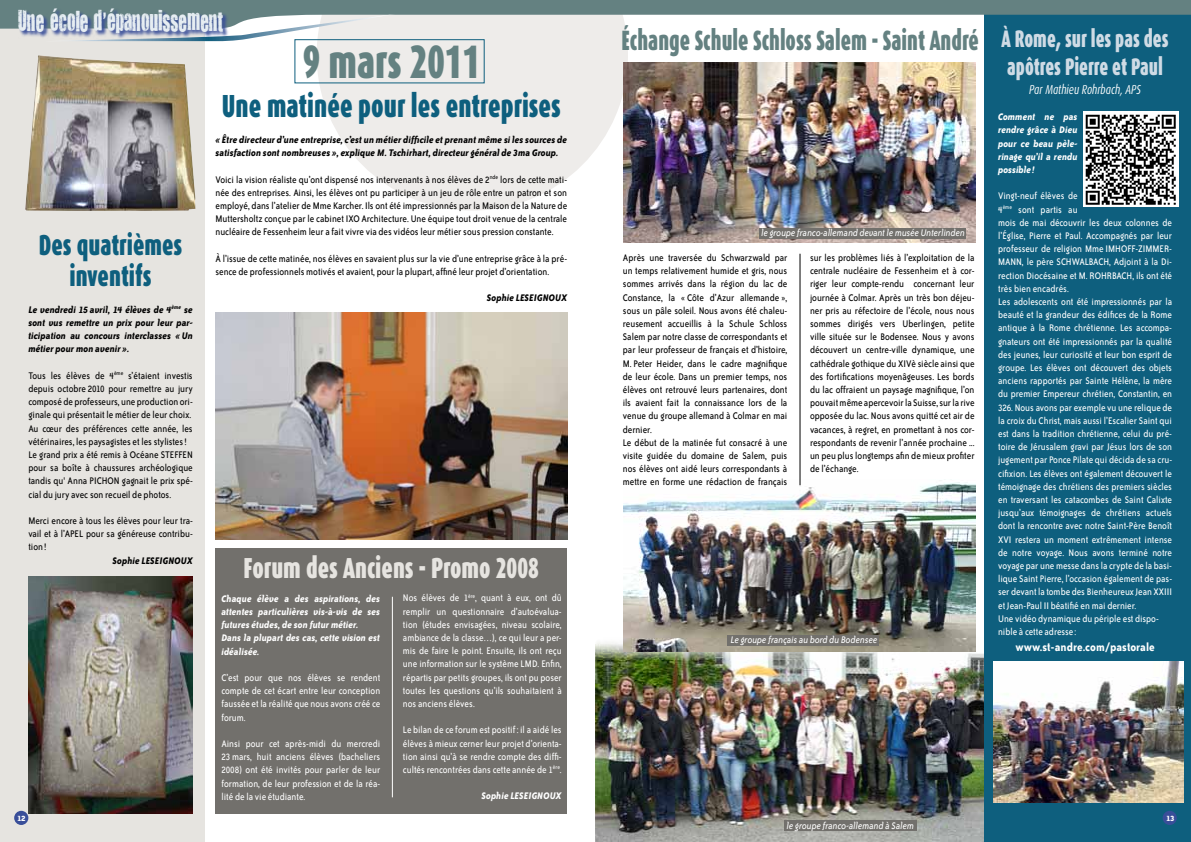
<style>
.page{position:relative;width:1191px;height:842px;background:#fff}
.page>*{position:absolute;margin:0;border:0;box-sizing:border-box;transform-origin:0 0}
.t1{font:900 47px "Dax";color:#648181;scale:.8 1}
.t2{font:900 32px "Dax";color:#0e5f7e;scale:.8 1}
.t3{font:900 29px "Dax";color:#e6e4e0;scale:.8 1}
.t4{font:900 29px/31.8px "Dax";color:#0e5f7e;text-align:center;scale:.8 1}
.t5{font:900 28px "Dax";color:#648181;scale:.75 1}
.t6{font:900 24px/28.8px "Dax";color:#cfdbe5;scale:.75 1}
.t7{font:24px "You Are Loved";color:#e6edf2;scale:.79 1}
.t8{font:700 13px "Bailey Sans ITC";color:#fff;scale:.9 1}
.t9{font:italic 13px "Dax";color:#fff;scale:.75 1}
.t10{font:11px/13.2px "Bailey Sans ITC";color:#000;scale:.9 1}
.t11{font:11px/13.2px "Bailey Sans ITC";color:#fff;text-align:justify;scale:.9 1}
.t12{font:italic 700 11px/13.2px "Bailey Sans ITC";color:#000;text-align:justify;scale:.9 1}
.t13{font:italic 700 11px/13.2px "Bailey Sans ITC";color:#fff;scale:.9 1}
.t14{font:italic 11px "Bailey Sans ITC";color:#fff;scale:.9 1}
.t15{font:700 9px "Bailey Sans ITC";color:#fff}
</style>
<div class="page">
<img style="left:595px;top:638px;width:390px;height:204px">
<div style="left:985px;top:6px;width:206px;height:836px;background:#0e5f7e"></div>
<svg style="left:317px;top:41px;width:311px;height:170px;fill:#eeecea"></svg>
<div style="left:215px;top:549px;width:352px;height:265px;background:#72706c"></div>
<div style="left:0;top:16px;width:205px;height:826px;background:#e6e4e0"></div>
<div style="left:14px;top:811px;width:14px;height:14px;background:#394e99;border-radius:50%"></div>
<div style="left:1162px;top:811px;width:14px;height:14px;background:#394e99;border-radius:50%"></div>
<svg style="left:0;top:0;width:1191px;height:41px"></svg>
<svg style="left:18px;top:8px;width:211px;height:31px;background:#6a7f9d"></svg>
<img style="left:28px;top:577px;width:165px;height:237px">
<img style="left:25px;top:55px;width:170px;height:156px">
<img style="left:215px;top:312px;width:352px;height:227px">
<img style="left:624px;top:62px;width:351px;height:181px">
<img style="left:624px;top:479px;width:351px;height:172px">
<img style="left:993px;top:661px;width:190px;height:142px">
<img style="left:1083px;top:112px;width:95px;height:95px">
<div style="left:294px;top:39px;width:191px;height:44px;border:1px solid #0e5f7e"></div>
<hr style="left:392px;top:597px;width:1px;height:200px;background:#fff">
<hr style="left:799px;top:254px;width:1px;height:231px;background:#000">
<div style="left:759px;top:228px;width:206px;height:10px;background:#72706c"></div>
<div style="left:727px;top:635px;width:152px;height:11px;background:#72706c"></div>
<div style="left:784px;top:820px;width:132px;height:11px;background:#72706c"></div>
<h3 class="t7" style="left:18px;top:4px;width:261px">Une école d’épanouissement</h3>
<h3 class="t4" style="left:39px;top:229px;width:181px">Des quatrièmes inventifs</h3>
<p class="t12" style="left:28px;top:303px;width:184px">Le vendredi 15 avril, 14 élèves de 4<sup>ème</sup> se sont vus remettre un prix pour leur par&shy;ticipation au concours interclasses « Un métier pour mon avenir ».</p>
<p class="t10" style="left:28px;top:369px;width:184px">Tous les élèves de 4<sup>ème</sup> s’étaient investis depuis octobre 2010 pour remettre au jury composé de professeurs, une production ori&shy;ginale qui présentait le métier de leur choix.<br>Au cœur des préférences cette année, les vétérinaires, les paysagistes et les stylistes!<br>Le grand prix a été remis à Océane STEFFEN pour sa boîte à chaussures archéologique tandis qu' Anna PICHON gagnait le prix spé&shy;cial du jury avec son recueil de photos.</p>
<p class="t10" style="left:28px;top:514px;width:184px;text-align:justify">Merci encore à tous les élèves pour leur tra&shy;vail et à l’APEL pour sa généreuse contribu&shy;tion !</p>
<p class="t12" style="left:113px;top:553px;width:44px">Sophie Leseignou</p>
<p class="t12" style="left:187px;top:553px;width:8px">x</p>
<h1 class="t1" style="left:303px;top:36px;width:223px">9 mars 2011</h1>
<h2 class="t2" style="left:222px;top:88px;width:425px">Une matinée pour les entreprises</h2>
<p class="t12" style="left:215px;top:133px;width:392px">« Être directeur d’une entreprise, c’est un métier difficile et prenant même si les sources de satisfaction sont nombreuses », explique M. Tschirhart, directeur général de 3ma Group.</p>
<p class="t10" style="left:215px;top:173px;width:392px;text-align:justify">Voici la vision réaliste qu’ont dispensé nos intervenants à nos élèves de 2<sup>nde</sup> lors de cette mati&shy;née des entreprises. Ainsi, les élèves ont pu participer à un jeu de rôle entre un patron et son employé, dans l’atelier de Mme Karcher. Ils ont été impressionnés par la Maison de la Nature de Muttersholtz conçue par le cabinet IXO Architecture. Une équipe tout droit venue de la centrale nucléaire de Fessenheim leur a fait vivre via des vidéos leur métier sous pression constante.</p>
<p class="t10" style="left:215px;top:252px;width:392px">À l’issue de cette matinée, nos élèves en savaient plus sur la vie d’une entreprise grâce à la pré&shy;sence de professionnels motivés et avaient, pour la plupart, affiné leur projet d’orientation.</p>
<p class="t12" style="left:487px;top:291px;width:44px">Sophie Leseignou</p>
<p class="t12" style="left:561px;top:291px;width:8px">x</p>
<h3 class="t3" style="left:244px;top:552px;width:371px">Forum des Anciens - Promo 2008</h3>
<p class="t13" style="left:221px;top:592px;width:178px">Chaque élève a des aspirations, des attentes particulières vis-à-vis de ses futures études, de son futur métier.<br>Dans la plupart des cas, cette vision est idéalisée.</p>
<p class="t11" style="left:221px;top:671px;width:178px">C’est pour que nos élèves se rendent compte de cet écart entre leur conception faussée et la réalité que nous avons créé ce forum.</p>
<p class="t11" style="left:221px;top:737px;width:178px">Ainsi pour cet après-midi du mercredi 23 mars, huit anciens élèves (bacheliers 2008) ont été invités pour parler de leur formation, de leur profession et de la réa&shy;lité de la vie étudiante.</p>
<p class="t11" style="left:403px;top:592px;width:178px">Nos élèves de 1<sup>ère</sup>, quant à eux, ont dû remplir un questionnaire d’autoévalua&shy;tion (études envisagées, niveau scolaire, ambiance de la classe…), ce qui leur a per&shy;mis de faire le point. Ensuite, ils ont reçu une information sur le système LMD. Enfin, répartis par petits groupes, ils ont pu poser toutes les questions qu’ils souhaitaient à nos anciens élèves.</p>
<p class="t11" style="left:403px;top:724px;width:178px">Le bilan de ce forum est positif: il a aidé les élèves à mieux cerner leur projet d’orienta&shy;tion ainsi qu’à se rendre compte des diffi&shy;cultés rencontrées dans cette année de 1<sup>ère</sup>.</p>
<p class="t13" style="left:481px;top:789px;width:44px">Sophie Leseignou</p>
<p class="t13" style="left:556px;top:789px;width:8px">x</p>
<h3 class="t5" style="left:621px;top:24px;width:478px">Échange Schule Schloss Salem - Saint André</h3>
<p class="t14" style="left:761px;top:227px;width:228px">le groupe franco-allemand devant le musée Unterlinden</p>
<p class="t10" style="left:623px;top:251px;width:184px">Après une traversée du Schwarzwald par un temps relativement humide et gris, nous sommes arrivés dans la région du lac de Constance, la « Côte d’Azur allemande », sous un pâle soleil. Nous avons été chaleu&shy;reusement accueillis à la Schule Schloss Salem par notre classe de correspondants et par leur professeur de français et d’histoire, M. Peter Heider, dans le cadre magnifique de leur école. Dans un premier temps, nos élèves ont retrouvé leurs partenaires, dont ils avaient fait la connaissance lors de la venue du groupe allemand à Colmar en mai dernier.<br>Le début de la matinée fut consacré à une visite guidée du domaine de Salem, puis nos élèves ont aidé leurs correspondants à mettre en forme une rédaction de français</p>
<p class="t10" style="left:810px;top:251px;width:184px;text-align:justify">sur les problèmes liés à l’exploitation de la centrale nucléaire de Fessenheim et à cor&shy;riger leur compte-rendu concernant leur journée à Colmar. Après un très bon déjeu&shy;ner pris au réfectoire de l’école, nous nous sommes dirigés vers Uberlingen, petite ville située sur le Bodensee. Nous y avons découvert un centre-ville dynamique, une cathédrale gothique du XIVè siècle ainsi que des fortifications moyenâgeuses. Les bords du lac offraient un paysage magnifique, l’on pouvait même apercevoir la Suisse, sur la rive opposée du lac. Nous avons quitté cet air de vacances, à regret, en promettant à nos cor&shy;respondants de revenir l’année prochaine ... un peu plus longtemps afin de mieux profiter de l’échange.</p>
<p class="t14" style="left:731px;top:634px;width:164px">Le groupe français au bord du Bodensee</p>
<h3 class="t6" style="left:1001px;top:24px;width:224px">À Rome, sur les pas des apôtres Pierre et Paul</h3>
<p class="t9" style="left:1029px;top:82px;width:150px">Par Mathieu Rohrbach, APS</p>
<p class="t13" style="left:998px;top:110px;width:90px;text-align:justify">Comment ne pas rendre grâce à Dieu pour ce beau pèle&shy;rinage qu’il a rendu possible !</p>
<p class="t11" style="left:998px;top:190px;width:195px;text-align:left">Vingt-neuf élèves de<br>4<sup>ème</sup> sont partis au<br>mois de mai découvrir les deux colonnes de l’Église, Pierre et Paul. Accompagnés par leur professeur de religion Mme IMHOFF-ZIMMER-MANN, le père SCHWALBACH, Adjoint à la Di&shy;rection Diocésaine et M. ROHRBACH, ils ont été très bien encadrés.<br>Les adolescents ont été impressionnés par la beauté et la grandeur des édifices de la Rome antique à la Rome chrétienne. Les accompa&shy;gnateurs ont été impressionnés par la qualité des jeunes, leur curiosité et leur bon esprit de groupe. Les élèves ont découvert des objets anciens rapportés par Sainte Hélène, la mère du premier Empereur chrétien, Constantin, en 326. Nous avons par exemple vu une relique de la croix du Christ, mais aussi l’Escalier Saint qui est dans la tradition chrétienne, celui du pré&shy;toire de Jérusalem gravi par Jésus lors de son jugement par Ponce Pilate qui décida de sa cru&shy;cifixion. Les élèves ont également découvert le témoignage des chrétiens des premiers siècles en traversant les catacombes de Saint Calixte jusqu’aux témoignages de chrétiens actuels dont la rencontre avec notre Saint-Père Benoît XVI restera un moment extrêmement intense de notre voyage. Nous avons terminé notre voyage par une messe dans la crypte de la basi&shy;lique Saint Pierre, l’occasion également de pas&shy;ser devant la tombe des Bienheureux Jean XXIII et Jean-Paul II béatifié en mai dernier.<br>Une vidéo dynamique du périple est dispo&shy;nible à cette adresse :</p>
<p class="t8" style="left:1015px;top:640px;width:156px">www.st-andre.com/pastorale</p>
<p class="t15" style="left:17px;top:813px;width:10px">12</p>
<p class="t15" style="left:1166px;top:813px;width:10px">13</p>
<p class="t14" style="left:787px;top:819px;width:143px">le groupe franco-allemand à Salem</p>
</div>
